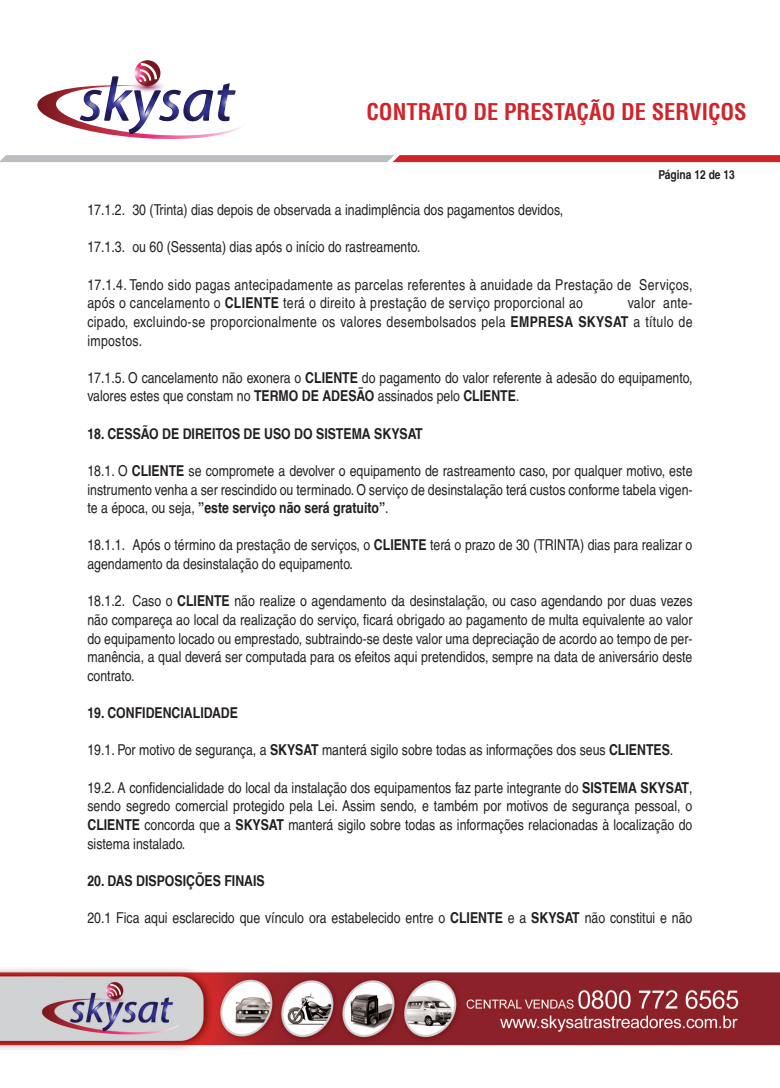
<style>
.page{position:relative;width:780px;height:1088px;background:#fff}
.page>*{position:absolute;margin:0;border:0;box-sizing:border-box;transform-origin:0 0}
.t1{font:700 condensed 22.5px "Helvetica LT";color:#d1232a}
.t2{font:condensed 15px/18.6px "Helvetica LT";color:#231f20;text-align:justify}
.t3{font:condensed 15px/18.6px "Helvetica LT";letter-spacing:.02em;color:#231f20}
.t4{font:700 condensed 15px "Helvetica LT";color:#231f20}
.t5{font:700 condensed 12.5px "Helvetica LT";color:#231f20}
.s1{font-weight:700}
</style>
<div class="page">
<img style="left:0;top:968px;width:779px;height:82px">
<svg style="left:134px;top:60px;width:26px;height:26px"></svg>
<svg style="left:37px;top:63px;width:205px;height:76px"></svg>
<svg style="left:0;top:155px;width:780px;height:7px;background:#c77478"></svg>
<h1 class="t1" style="left:366px;top:97px;width:382px">CONTRATO DE PRESTAÇÃO DE SERVIÇOS</h1>
<p class="t5" style="left:658px;top:167px;width:78px">Página 12 de 13</p>
<p class="t2" style="left:87px;top:200px;width:477px">17.1.2. 30 (Trinta) dias depois de observada a inadimplência dos pagamentos devidos,</p>
<p class="t2" style="left:87px;top:238px;width:334px">17.1.3. ou 60 (Sessenta) dias após o início do rastreamento.</p>
<p class="t3" style="left:87px;top:275px;width:606px">17.1.4. Tendo sido pagas antecipadamente as parcelas referentes à anuidade da Prestação de Serviços, após o cancelamento o <span class="s1">CLIENTE</span> terá o direito à prestação de serviço proporcional ao</p>
<p class="t2" style="left:87px;top:294px;width:606px;text-indent:540px">valor ante&shy;cipado, excluindo-se proporcionalmente os valores desembolsados pela <span class="s1">EMPRESA SKYSAT</span> a título de impostos.</p>
<p class="t2" style="left:87px;top:368px;width:606px">17.1.5. O cancelamento não exonera o <span class="s1">CLIENTE</span> do pagamento do valor referente à adesão do equipamento, valores estes que constam no <span class="s1">TERMO DE ADESÃO</span> assinados pelo <span class="s1">CLIENTE</span>.</p>
<p class="t4" style="left:87px;top:424px;width:337px">18. CESSÃO DE DIREITOS DE USO DO SISTEMA SKYSAT</p>
<p class="t2" style="left:87px;top:461px;width:606px">18.1. O <span class="s1">CLIENTE</span> se compromete a devolver o equipamento de rastreamento caso, por qualquer motivo, este instrumento venha a ser rescindido ou terminado. O serviço de desinstalação terá custos conforme tabela vigen&shy;te a época, ou seja, <span class="s1">”este serviço não será gratuito”</span>.</p>
<p class="t2" style="left:87px;top:536px;width:606px">18.1.1. Após o término da prestação de serviços, o <span class="s1">CLIENTE</span> terá o prazo de 30 (TRINTA) dias para realizar o agendamento da desinstalação do equipamento.</p>
<p class="t2" style="left:87px;top:592px;width:606px">18.1.2. Caso o <span class="s1">CLIENTE</span> não realize o agendamento da desinstalação, ou caso agendando por duas vezes não compareça ao local da realização do serviço, ficará obrigado ao pagamento de multa equivalente ao valor do equipamento locado ou emprestado, subtraindo-se deste valor uma depreciação de acordo ao tempo de per&shy;manência, a qual deverá ser computada para os efeitos aqui pretendidos, sempre na data de aniversário deste contrato.</p>
<p class="t4" style="left:87px;top:704px;width:152px">19. CONFIDENCIALIDADE</p>
<p class="t2" style="left:87px;top:741px;width:587px">19.1. Por motivo de segurança, a <span class="s1">SKYSAT</span> manterá sigilo sobre todas as informações dos seus <span class="s1">CLIENTES</span>.</p>
<p class="t2" style="left:87px;top:778px;width:606px">19.2. A confidencialidade do local da instalação dos equipamentos faz parte integrante do <span class="s1">SISTEMA SKYSAT</span>, sendo segredo comercial protegido pela Lei. Assim sendo, e também por motivos de segurança pessoal, o <span class="s1">CLIENTE</span> concorda que a <span class="s1">SKYSAT</span> manterá sigilo sobre todas as informações relacionadas à localização do sistema instalado.</p>
<p class="t4" style="left:87px;top:871px;width:179px">20. DAS DISPOSIÇÕES FINAIS</p>
<p class="t2" style="left:87px;top:908px;width:606px">20.1 Fica aqui esclarecido que vínculo ora estabelecido entre o <span class="s1">CLIENTE</span> e a <span class="s1">SKYSAT</span> não constitui e não</p>
</div>
